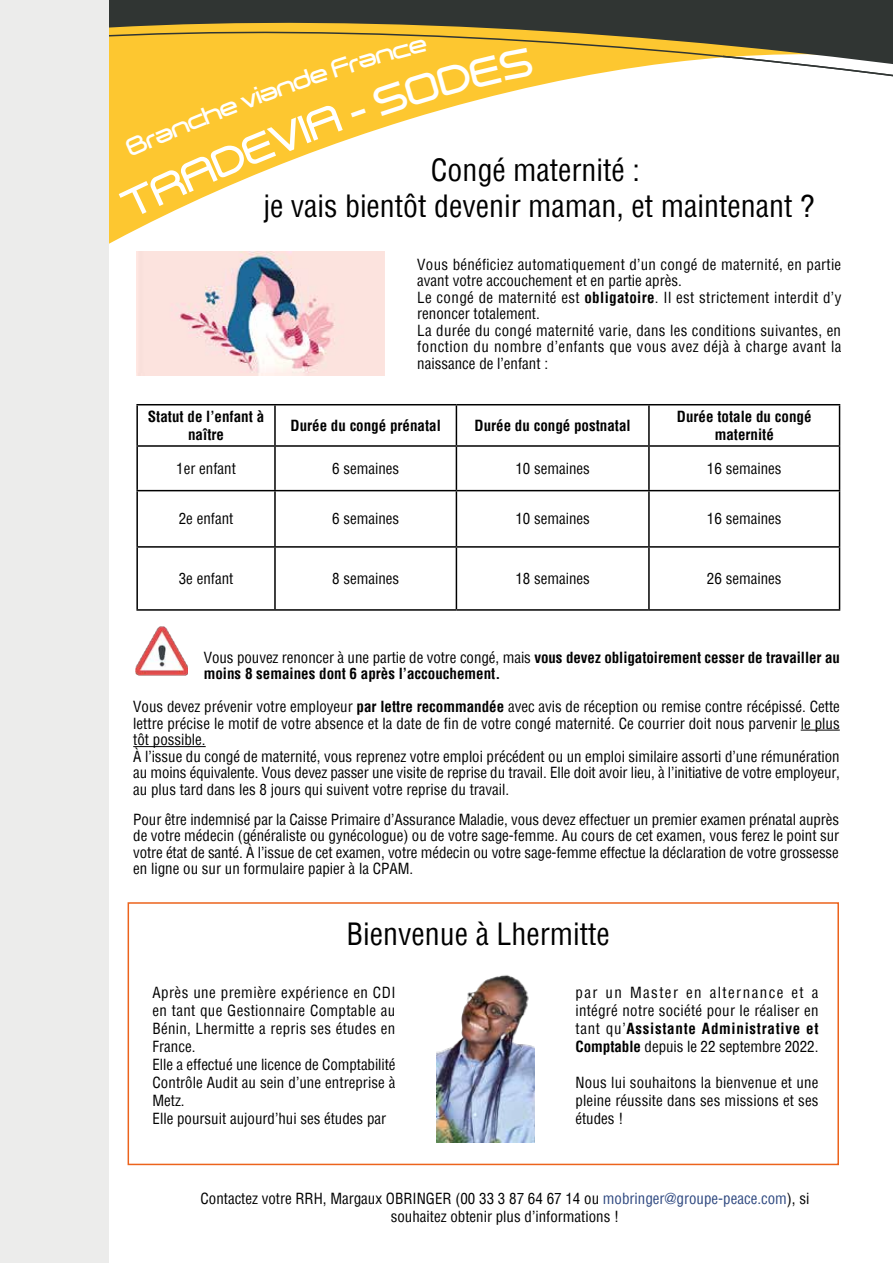
<style>
.page{position:relative;width:893px;height:1263px;background:#fff}
.page>*{position:absolute;margin:0;border:0;box-sizing:border-box;transform-origin:0 0}
.t1{font:condensed 30px/36px "Helvetica";color:#000;text-align:center}
.t2{font:condensed 15px/18px "Helvetica";color:#000;text-align:justify}
.t3{font:condensed 15px/16.5px "Helvetica";letter-spacing:.02em;color:#000}
.t4{font:700 condensed 15px/18px "Helvetica";color:#000;text-align:center}
.s1{font-weight:700}
.s2{font-weight:400}
.s3{color:#2e4880}
</style>
<div class="page">
<div style="left:128px;top:902px;width:711px;height:263px;border:2px solid #ec631c"></div>
<svg style="left:109px;top:0;width:784px;height:277px"></svg>
<div style="left:0;top:0;width:109px;height:1263px;background:#ececeb"></div>
<hr style="left:136px;top:404px;width:139px;height:1px;background:#000">
<hr style="left:136px;top:405px;width:2px;height:40px;background:#000">
<hr style="left:275px;top:404px;width:181px;height:1px;background:#000">
<hr style="left:274px;top:405px;width:2px;height:40px;background:#000">
<hr style="left:456px;top:404px;width:193px;height:1px;background:#000">
<hr style="left:456px;top:405px;width:1px;height:40px;background:#000">
<hr style="left:649px;top:404px;width:191px;height:1px;background:#000">
<hr style="left:648px;top:405px;width:2px;height:40px;background:#000">
<hr style="left:839px;top:405px;width:1px;height:40px;background:#000">
<hr style="left:136px;top:445px;width:139px;height:2px;background:#000">
<hr style="left:136px;top:447px;width:2px;height:43px;background:#000">
<hr style="left:275px;top:445px;width:181px;height:2px;background:#000">
<hr style="left:274px;top:447px;width:2px;height:43px;background:#000">
<hr style="left:456px;top:445px;width:193px;height:2px;background:#000">
<hr style="left:456px;top:447px;width:1px;height:43px;background:#000">
<hr style="left:649px;top:445px;width:191px;height:2px;background:#000">
<hr style="left:648px;top:447px;width:2px;height:43px;background:#000">
<hr style="left:839px;top:447px;width:1px;height:43px;background:#000">
<hr style="left:136px;top:490px;width:139px;height:1px;background:#000">
<hr style="left:136px;top:491px;width:2px;height:55px;background:#000">
<hr style="left:275px;top:490px;width:181px;height:1px;background:#000">
<hr style="left:274px;top:491px;width:2px;height:55px;background:#000">
<hr style="left:456px;top:490px;width:193px;height:1px;background:#000">
<hr style="left:456px;top:491px;width:1px;height:55px;background:#000">
<hr style="left:649px;top:490px;width:191px;height:1px;background:#000">
<hr style="left:648px;top:491px;width:2px;height:55px;background:#000">
<hr style="left:839px;top:491px;width:1px;height:55px;background:#000">
<hr style="left:136px;top:546px;width:139px;height:2px;background:#000">
<hr style="left:136px;top:548px;width:2px;height:61px;background:#000">
<hr style="left:275px;top:546px;width:181px;height:2px;background:#000">
<hr style="left:274px;top:548px;width:2px;height:61px;background:#000">
<hr style="left:456px;top:546px;width:193px;height:2px;background:#000">
<hr style="left:456px;top:548px;width:1px;height:61px;background:#000">
<hr style="left:649px;top:546px;width:191px;height:2px;background:#000">
<hr style="left:648px;top:548px;width:2px;height:61px;background:#000">
<hr style="left:839px;top:548px;width:1px;height:61px;background:#000">
<hr style="left:136px;top:609px;width:139px;height:2px;background:#000">
<hr style="left:275px;top:609px;width:181px;height:2px;background:#000">
<hr style="left:456px;top:609px;width:193px;height:2px;background:#000">
<hr style="left:649px;top:609px;width:191px;height:2px;background:#000">
<hr style="left:801px;top:730px;width:39px;height:1px;background:#000">
<hr style="left:133px;top:746px;width:73px;height:1px;background:#000">
<img style="left:135px;top:626px;width:53px;height:50px">
<img style="left:136px;top:251px;width:248px;height:124px">
<img style="left:437px;top:975px;width:97px;height:167px">
<svg style="left:119px;top:39px;width:415px;height:181px"></svg>
<h1 class="t1" style="left:263px;top:152px;width:553px">Congé maternité :<br>je vais bientôt devenir maman, et maintenant ?</h1>
<p class="t3" style="left:417px;top:256px;width:426px">Vous bénéficiez automatiquement d’un congé de maternité, en partie avant votre accouchement et en partie après.<br>Le congé de maternité est <span class="s1">obligatoire</span>. Il est strictement interdit d’y renoncer totalement.<br>La durée du congé maternité varie, dans les conditions suivantes, en fonction du nombre d’enfants que vous avez déjà à charge avant la naissance de l’enfant :</p>
<p class="t4" style="left:148px;top:407px;width:118px">Statut de l’enfant à naître</p>
<p class="t4" style="left:290px;top:416px;width:152px">Durée du congé prénatal</p>
<p class="t4" style="left:475px;top:416px;width:158px">Durée du congé postnatal</p>
<p class="t4" style="left:677px;top:407px;width:136px">Durée totale du congé maternité</p>
<p class="t2" style="left:176px;top:459px;width:61px">1er enfant</p>
<p class="t2" style="left:332px;top:459px;width:69px">6 semaines</p>
<p class="t2" style="left:515px;top:459px;width:76px">10 semaines</p>
<p class="t2" style="left:707px;top:459px;width:76px">16 semaines</p>
<p class="t2" style="left:179px;top:510px;width:56px">2e enfant</p>
<p class="t2" style="left:332px;top:510px;width:69px">6 semaines</p>
<p class="t2" style="left:515px;top:510px;width:76px">10 semaines</p>
<p class="t2" style="left:707px;top:510px;width:76px">16 semaines</p>
<p class="t2" style="left:179px;top:569px;width:56px">3e enfant</p>
<p class="t2" style="left:332px;top:569px;width:69px">8 semaines</p>
<p class="t2" style="left:515px;top:569px;width:76px">18 semaines</p>
<p class="t2" style="left:707px;top:569px;width:76px">26 semaines</p>
<p class="t4" style="left:204px;top:649px;width:638px;line-height:16.5px;text-align:left"><span class="s2">Vous pouvez renoncer à une partie de votre congé, mais</span> vous devez obligatoirement cesser de travailler au moins 8 semaines dont 6 après l’accouchement.</p>
<p class="t2" style="left:133px;top:698px;width:708px;line-height:16.5px;text-align:left">Vous devez prévenir votre employeur <span class="s1">par lettre recommandée</span> avec avis de réception ou remise contre récépissé. Cette lettre précise le motif de votre absence et la date de fin de votre congé maternité. Ce courrier doit nous parvenir le plus tôt possible.<br>À l’issue du congé de maternité, vous reprenez votre emploi précédent ou un emploi similaire assorti d’une rémunération au moins équivalente. Vous devez passer une visite de reprise du travail. Elle doit avoir lieu, à l’initiative de votre employeur, au plus tard dans les 8 jours qui suivent votre reprise du travail.</p>
<p class="t2" style="left:133px;top:811px;width:707px;line-height:16.5px">Pour être indemnisé par la Caisse Primaire d’Assurance Maladie, vous devez effectuer un premier examen prénatal auprès de votre médecin (généraliste ou gynécologue) ou de votre sage-femme. Au cours de cet examen, vous ferez le point sur votre état de santé. À l’issue de cet examen, votre médecin ou votre sage-femme effectue la déclaration de votre grossesse en ligne ou sur un formulaire papier à la CPAM.</p>
<h1 class="t1" style="left:347px;top:916px;width:265px">Bienvenue à Lhermitte</h1>
<p class="t2" style="left:153px;top:983px;width:245px;text-align:left">Après une première expérience en CDI en tant que Gestionnaire Comptable au<br>Bénin, Lhermitte a repris ses études en<br>France.<br>Elle a effectué une licence de Comptabilité<br>Contrôle Audit au sein d’une entreprise à<br>Metz.<br>Elle poursuit aujourd’hui ses études par</p>
<p class="t2" style="left:575px;top:983px;width:245px">par un Master en alternance et a intégré notre société pour le réaliser en tant qu’<span class="s1">Assistante Administrative et Comptable</span> depuis le 22 septembre 2022.</p>
<p class="t2" style="left:575px;top:1073px;width:244px">Nous lui souhaitons la bienvenue et une pleine réussite dans ses missions et ses études !</p>
<p class="t2" style="left:200px;top:1190px;width:610px;text-align:center">Contactez votre RRH, Margaux OBRINGER (00 33 3 87 64 67 14 ou <span class="s3">mobringer@groupe-peace.com</span>), si souhaitez obtenir plus d’informations !</p>
</div>
